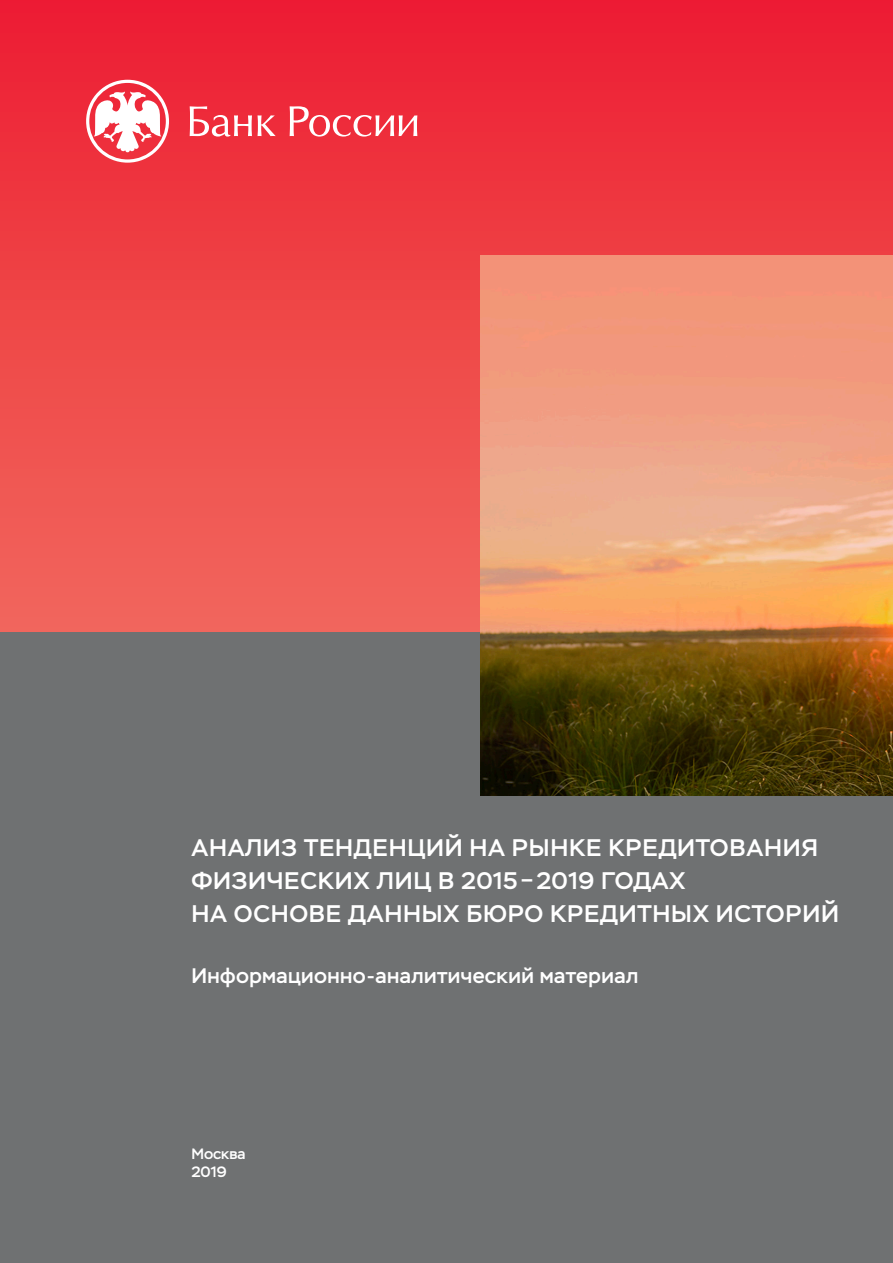
<style>
.page{position:relative;width:893px;height:1263px;background:#fff}
.page>*{position:absolute;margin:0;border:0;box-sizing:border-box;transform-origin:0 0}
.t1{font:500 24px/33px "Stem";letter-spacing:.03em;color:#fff}
.t2{font:500 21px "Stem";letter-spacing:.02em;color:#fff}
.t3{font:500 15px/18px "Stem";color:#fff}
</style>
<div class="page">
<div style="left:0;top:631px;width:893px;height:632px;background:#6f7172"></div>
<div style="left:0;top:0;width:893px;height:631px;background:linear-gradient(to bottom,#ed1e32,#f1695d)"></div>
<img style="left:480px;top:255px;width:413px;height:540px">
<svg style="left:86px;top:80px;width:83px;height:83px"></svg>
<svg style="left:190px;top:106px;width:62px;height:31px"></svg>
<svg style="left:258px;top:115px;width:18px;height:21px"></svg>
<svg style="left:290px;top:106px;width:127px;height:31px"></svg>
<p class="t1" style="left:191px;top:832px;width:649px">Анализ тенденций на рынке кредитования физических лиц в 2015–2019 годах<br>на основе данных бюро кредитных историй</p>
<p class="t2" style="left:191px;top:963px;width:448px">Информационно-аналитический материал</p>
<p class="t3" style="left:191px;top:1145px;width:56px">Москва<br>2019</p>
</div>
